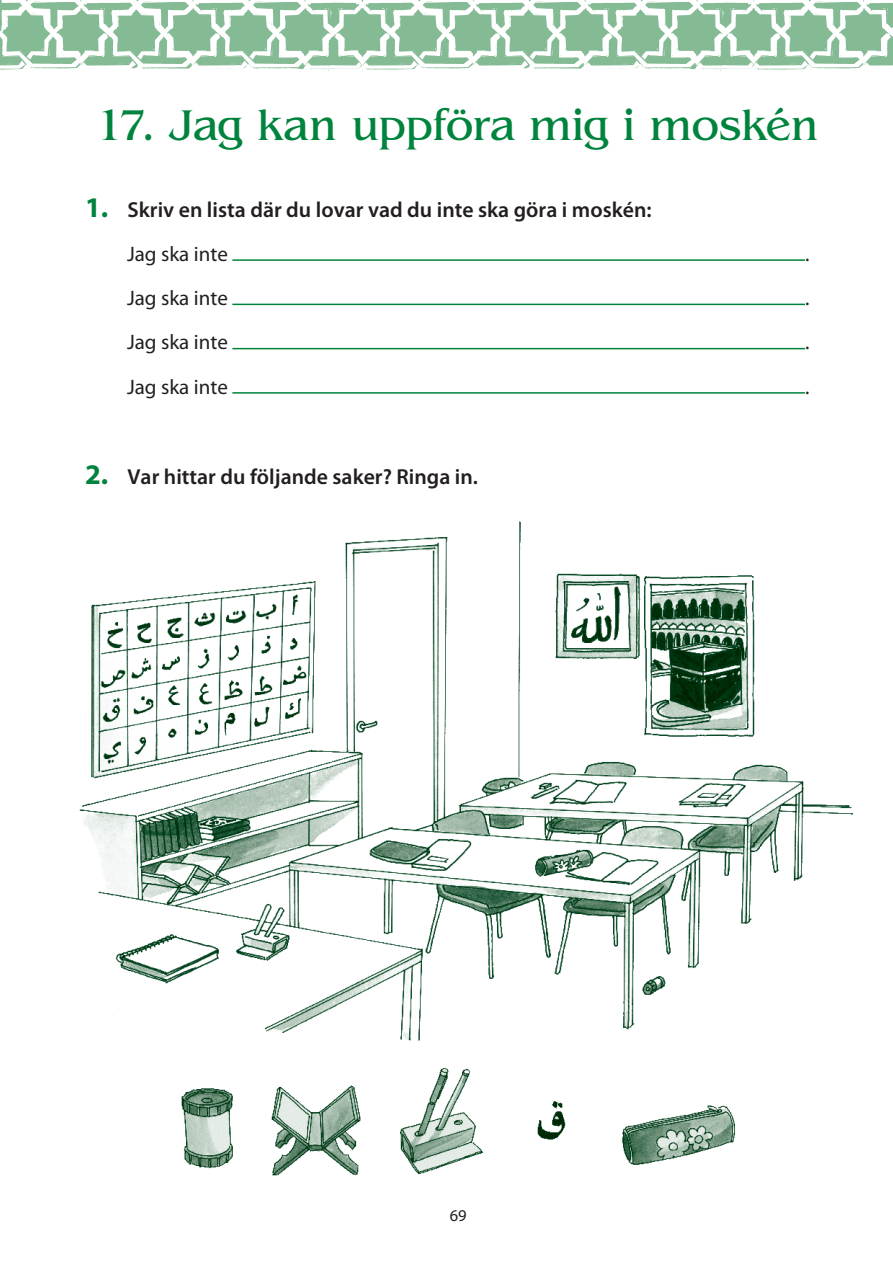
<style>
.page{position:relative;width:893px;height:1263px;background:#fff}
.page>*{position:absolute;margin:0;border:0;box-sizing:border-box;transform-origin:0 0}
.Otsikko_1{font:45px "Benguiat";letter-spacing:-.015em;color:#00843d}
.TK_teht_anto{font:600 21.75px "Myriad Pro";color:#231f20}
.TK_leipis_kirjoitus{font:21px "Myriad Pro";color:#231f20}
.t1{font:16.5px "Myriad Pro";color:#231f20}
.s1{font-weight:700;font-size:28.5px;color:#00843d}
</style>
<div class="page">
<img style="left:362px;top:0;width:340px;height:70px">
<img style="left:0;top:0;width:310px;height:70px">
<img style="left:754px;top:0;width:111px;height:70px">
<hr style="left:232px;top:259px;width:573px;height:2px;background:#00843d">
<hr style="left:232px;top:304px;width:573px;height:1px;background:#00843d">
<hr style="left:232px;top:348px;width:573px;height:1px;background:#00843d">
<hr style="left:232px;top:392px;width:573px;height:2px;background:#00843d">
<img style="left:79px;top:521px;width:774px;height:520px">
<img style="left:181px;top:1068px;width:302px;height:108px">
<img style="left:537px;top:1101px;width:199px;height:64px">
<p class="Otsikko_1" style="left:96px;top:100px;width:725px">17. Jag kan uppföra mig i moskén</p>
<p class="TK_teht_anto" style="left:85px;top:197px;width:568px"><span class="s1">1.</span> Skriv en lista där du lovar vad du inte ska göra i moskén:</p>
<p class="TK_leipis_kirjoitus" style="left:127px;top:242px;width:102px">Jag ska inte</p>
<p class="TK_leipis_kirjoitus" style="left:127px;top:287px;width:102px">Jag ska inte</p>
<p class="TK_leipis_kirjoitus" style="left:127px;top:331px;width:102px">Jag ska inte</p>
<p class="TK_leipis_kirjoitus" style="left:127px;top:375px;width:102px">Jag ska inte</p>
<p class="TK_teht_anto" style="left:85px;top:465px;width:394px"><span class="s1">2.</span> Var hittar du följande saker? Ringa in.</p>
<p class="TK_leipis_kirjoitus" style="left:805px;top:242px;width:6px">.</p>
<p class="TK_leipis_kirjoitus" style="left:805px;top:287px;width:6px">.</p>
<p class="TK_leipis_kirjoitus" style="left:805px;top:331px;width:6px">.</p>
<p class="TK_leipis_kirjoitus" style="left:805px;top:375px;width:6px">.</p>
<p class="t1" style="left:450px;top:1207px;width:18px">69</p>
</div>
